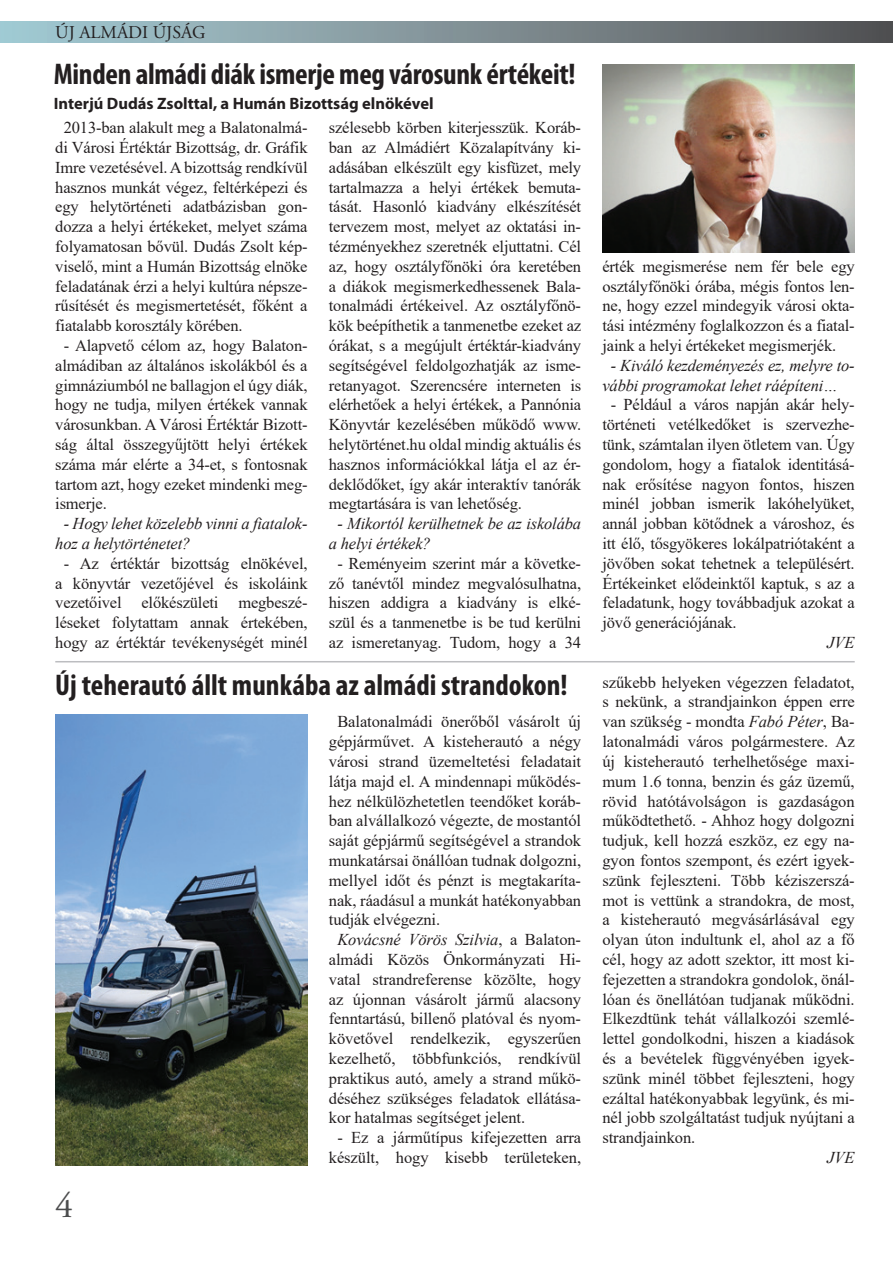
<style>
.page{position:relative;width:893px;height:1263px;background:#fff}
.page>*{position:absolute;margin:0;border:0;box-sizing:border-box;transform-origin:0 0}
.t1{font:36px "Adobe Garamond Pro";color:#4b4c4d}
.cím_kicsi{font:700 condensed 30px "Myriad Pro";letter-spacing:-.01em;color:#231f20}
.t2{font:18px "Adobe Garamond Pro";color:#231f20}
.kenyér{font:16.5px/19.8px "Times New Roman";letter-spacing:-.01em;color:#231f20;text-align:justify}
.kérdés{font:italic 16.5px/19.8px "Times New Roman";letter-spacing:-.01em;color:#231f20}
.alcím{font:700 16.5px "Myriad Pro";color:#231f20}
.kenyér-2{font:italic 16.5px "Times New Roman";color:#231f20}
.s1{font-style:italic}
</style>
<div class="page">
<div style="left:0;top:21px;width:893px;height:22px;background:linear-gradient(to right,#a8ced7,#575456)"></div>
<img style="left:602px;top:64px;width:253px;height:188px">
<hr style="left:55px;top:661px;width:800px;height:1px;background:#bcbdc0">
<img style="left:55px;top:714px;width:253px;height:451px">
<p class="t2" style="left:55px;top:21px;width:152px">ÚJ ALMÁDI ÚJSÁG</p>
<p class="cím_kicsi" style="left:54px;top:55px;width:523px">Minden almádi diák ismerje meg városunk értékeit!</p>
<p class="alcím" style="left:54px;top:93px;width:381px">Interjú Dudás Zsolttal, a Humán Bizottság elnökével</p>
<p class="kenyér" style="left:55px;top:117px;width:254px;text-indent:9px">2013-ban alakult meg a Balatonalmá&shy;di Városi Értéktár Bizottság, dr. Gráfik Imre vezetésével. A bizottság rendkívül hasznos munkát végez, feltérképezi és egy helytörténeti adatbázisban gon&shy;dozza a helyi értékeket, melyet száma folyamatosan bővül. Dudás Zsolt kép&shy;viselő, mint a Humán Bizottság elnöke feladatának érzi a helyi kultúra népsze&shy;rűsítését és megismertetését, főként a fiatalabb korosztály körében.</p>
<p class="kenyér" style="left:55px;top:335px;width:254px;text-indent:9px">- Alapvető célom az, hogy Balaton&shy;almádiban az általános iskolákból és a gimnáziumból ne ballagjon el úgy diák, hogy ne tudja, milyen értékek vannak városunkban. A Városi Értéktár Bizott&shy;ság által összegyűjtött helyi értékek száma már elérte a 34-et, s fontosnak tartom azt, hogy ezeket mindenki meg&shy;ismerje.</p>
<p class="kérdés" style="left:55px;top:513px;width:254px;text-indent:9px">- Hogy lehet közelebb vinni a fiatalok&shy;hoz a helytörténetet?</p>
<p class="kenyér" style="left:55px;top:553px;width:254px;text-align:center">- Az értéktár bizottság elnökével, a könyvtár vezetőjével és iskoláink vezetőivel előkészületi megbeszé&shy;léseket folytattam annak értekében, hogy az értéktár tevékenységét minél</p>
<p class="kenyér" style="left:329px;top:117px;width:254px">szélesebb körben kiterjesszük. Koráb&shy;ban az Almádiért Közalapítvány ki&shy;adásában elkészült egy kisfüzet, mely tartalmazza a helyi értékek bemuta&shy;tását. Hasonló kiadvány elkészítését tervezem most, melyet az oktatási in&shy;tézményekhez szeretnék eljuttatni. Cél az, hogy osztályfőnöki óra keretében a diákok megismerkedhessenek Bala&shy;tonalmádi értékeivel. Az osztályfőnö&shy;kök beépíthetik a tanmenetbe ezeket az órákat, s a megújult értéktár-kiadvány segítségével feldolgozhatják az isme&shy;retanyagot. Szerencsére interneten is elérhetőek a helyi értékek, a Pannónia Könyvtár kezelésében működő www. helytörténet.hu oldal mindig aktuális és hasznos információkkal látja el az ér&shy;deklődőket, így akár interaktív tanórák megtartására is van lehetőség.</p>
<p class="kérdés" style="left:329px;top:513px;width:254px;text-indent:9px">- Mikortól kerülhetnek be az iskolába a helyi értékek?</p>
<p class="kenyér" style="left:329px;top:553px;width:254px;text-align:center">- Reményeim szerint már a követke&shy;ző tanévtől mindez megvalósulhatna, hiszen addigra a kiadvány is elké&shy;szül és a tanmenetbe is be tud kerülni az ismeretanyag. Tudom, hogy a 34</p>
<p class="cím_kicsi" style="left:55px;top:666px;width:514px">Új teherautó állt munkába az almádi strandokon!</p>
<p class="t1" style="left:55px;top:1184px;width:19px">4</p>
<p class="kenyér" style="left:329px;top:711px;width:254px;text-indent:9px">Balatonalmádi önerőből vásárolt új gépjárművet. A kisteherautó a négy városi strand üzemeltetési feladatait látja majd el. A mindennapi működés&shy;hez nélkülözhetetlen teendőket koráb&shy;ban alvállalkozó végezte, de mostantól saját gépjármű segítségével a strandok munkatársai önállóan tudnak dolgozni, mellyel időt és pénzt is megtakaríta&shy;nak, ráadásul a munkát hatékonyabban tudják elvégezni.</p>
<p class="kenyér" style="left:329px;top:929px;width:254px;text-indent:9px"><span class="s1">Kovácsné Vörös Szilvia</span>, a Balaton&shy;almádi Közös Önkormányzati Hi&shy;vatal strandreferense közölte, hogy az újonnan vásárolt jármű alacsony fenntartású, billenő platóval és nyom&shy;követővel rendelkezik, egyszerűen kezelhető, többfunkciós, rendkívül praktikus autó, amely a strand műkö&shy;déséhez szükséges feladatok ellátása&shy;kor hatalmas segítséget jelent.</p>
<p class="kenyér" style="left:329px;top:1127px;width:254px;text-align:center">- Ez a járműtípus kifejezetten arra készült, hogy kisebb területeken,</p>
<p class="kenyér" style="left:602px;top:256px;width:254px">érték megismerése nem fér bele egy osztályfőnöki órába, mégis fontos len&shy;ne, hogy ezzel mindegyik városi okta&shy;tási intézmény foglalkozzon és a fiatal&shy;jaink a helyi értékeket megismerjék.</p>
<p class="kérdés" style="left:602px;top:355px;width:254px;text-indent:9px">- Kiváló kezdeményezés ez, melyre to&shy;vábbi programokat lehet ráépíteni…</p>
<p class="kenyér" style="left:602px;top:394px;width:254px;text-indent:9px">- Például a város napján akár hely&shy;történeti vetélkedőket is szervezhe&shy;tünk, számtalan ilyen ötletem van. Úgy gondolom, hogy a fiatalok identitásá&shy;nak erősítése nagyon fontos, hiszen minél jobban ismerik lakóhelyüket, annál jobban kötődnek a városhoz, és itt élő, tősgyökeres lokálpatriótaként a jövőben sokat tehetnek a településért.<br>Értékeinket elődeinktől kaptuk, s az a feladatunk, hogy továbbadjuk azokat a jövő generációjának.</p>
<p class="kenyér-2" style="left:827px;top:631px;width:29px">JVE</p>
<p class="kenyér" style="left:602px;top:672px;width:254px">szűkebb helyeken végezzen feladatot, s nekünk, a strandjainkon éppen erre van szükség - mondta <span class="s1">Fabó Péter</span>, Ba&shy;latonalmádi város polgármestere. Az új kisteherautó terhelhetősége maxi&shy;mum 1.6 tonna, benzin és gáz üzemű, rövid hatótávolságon is gazdaságon működtethető. - Ahhoz hogy dolgozni tudjuk, kell hozzá eszköz, ez egy na&shy;gyon fontos szempont, és ezért igyek&shy;szünk fejleszteni. Több kéziszerszá&shy;mot is vettünk a strandokra, de most, a kisteherautó megvásárlásával egy olyan úton indultunk el, ahol az a fő cél, hogy az adott szektor, itt most ki&shy;fejezetten a strandokra gondolok, önál&shy;lóan és önellátóan tudjanak működni.<br>Elkezdtünk tehát vállalkozói szemlé&shy;lettel gondolkodni, hiszen a kiadások és a bevételek függvényében igyek&shy;szünk minél többet fejleszteni, hogy ezáltal hatékonyabbak legyünk, és mi&shy;nél jobb szolgáltatást tudjuk nyújtani a strandjainkon.</p>
<p class="kérdés" style="left:827px;top:1147px;width:29px">JVE</p>
</div>
